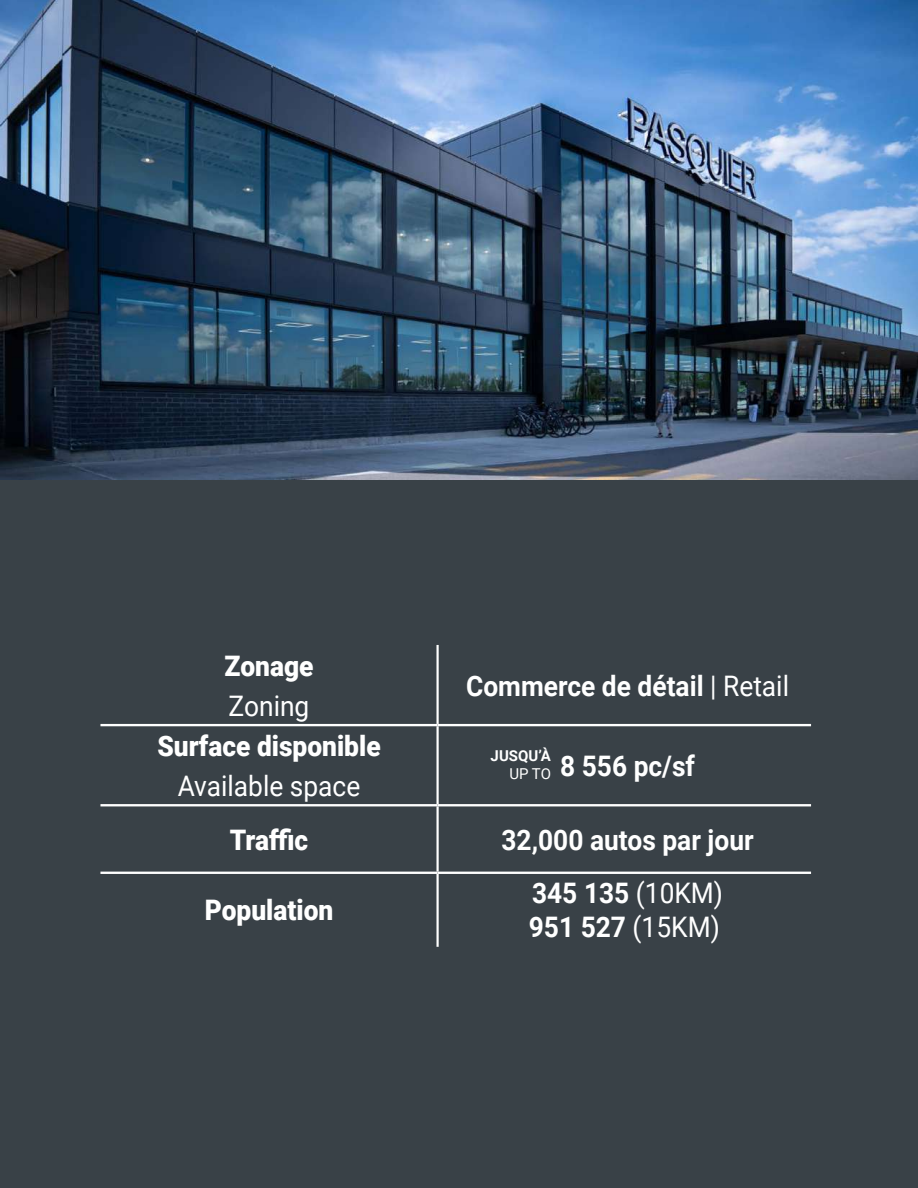
<style>
.page{position:relative;width:918px;height:1188px;background:#fff}
.page>*{position:absolute;margin:0;border:0;box-sizing:border-box;transform-origin:0 0}
.t1{font:700 28.35px/33.9px "Roboto";color:#fff;scale:.93 1}
.t2{font:900 28.35px "Roboto";color:#fff;scale:.93 1}
.t3{font:28.35px "Roboto";color:#fff;scale:.93 1}
.t4{font:700 15px "Roboto";color:#fff}
.t5{font:15px "Roboto";color:#fff}
.s1{font-weight:400}
</style>
<div class="page">
<div style="left:0;top:479px;width:918px;height:709px;background:#394147"></div>
<hr style="left:436px;top:645px;width:3px;height:79px;background:#fff">
<hr style="left:436px;top:726px;width:3px;height:78px;background:#fff">
<hr style="left:436px;top:806px;width:3px;height:66px;background:#fff">
<hr style="left:436px;top:874px;width:3px;height:73px;background:#fff">
<hr style="left:100px;top:724px;width:338px;height:2px;background:#fff">
<hr style="left:438px;top:724px;width:373px;height:2px;background:#fff">
<hr style="left:100px;top:804px;width:338px;height:2px;background:#fff">
<hr style="left:438px;top:804px;width:373px;height:2px;background:#fff">
<hr style="left:100px;top:872px;width:338px;height:2px;background:#fff">
<hr style="left:438px;top:872px;width:373px;height:2px;background:#fff">
<img style="left:0;top:0;width:918px;height:479px">
<p class="t2" style="left:225px;top:646px;width:97px">Zonage</p>
<p class="t3" style="left:229px;top:686px;width:88px">Zoning</p>
<p class="t2" style="left:157px;top:726px;width:242px">Surface disponible</p>
<p class="t3" style="left:178px;top:766px;width:198px">Available space</p>
<p class="t1" style="left:466px;top:668px;width:349px">Commerce de détail <span class="s1">| Retail</span></p>
<p class="t4" style="left:491px;top:745px;width:62px">JUSQU’À</p>
<p class="t5" style="left:509px;top:763px;width:43px">UP TO</p>
<p class="t1" style="left:560px;top:748px;width:147px">8 556 pc/sf</p>
<p class="t2" style="left:230px;top:820px;width:86px">Traffic</p>
<p class="t1" style="left:502px;top:822px;width:273px">32,000 autos par jour</p>
<p class="t2" style="left:205px;top:890px;width:140px">Population</p>
<p class="t1" style="left:529px;top:875px;width:210px">345 135 <span class="s1">(10KM)<br></span>951 527 <span class="s1">(15KM)</span></p>
</div>
